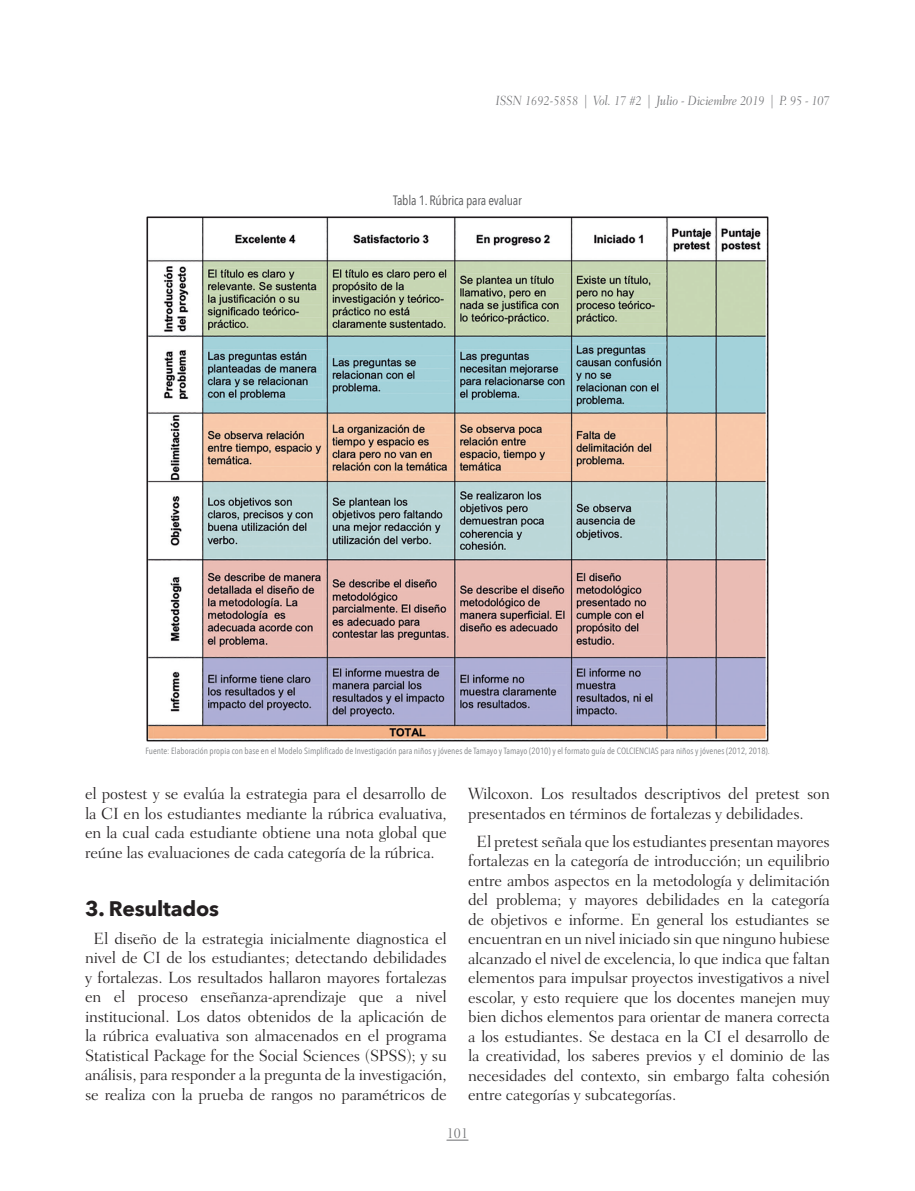
<style>
.page{position:relative;width:915px;height:1191px;background:#fff}
.page>*{position:absolute;margin:0;border:0;box-sizing:border-box;transform-origin:0 0}
.Subtítulos{font:700 21px "Avenir Next";letter-spacing:-.01em;color:#231f20}
.General{font:300 16.5px/19.5px "Fairfield LT Std";letter-spacing:-.015em;color:#231f20;text-align:justify}
.t1{font:300 15px "Fairfield LT Std";color:#6c6d70;scale:.9 1}
.t2{font:italic 300 13.5px "Fairfield LT Std";letter-spacing:-.01em;color:#6c6d70;scale:.9 1}
.Tablas_Títulos{font:13.5px "Avenir Next Condensed";letter-spacing:-.015em;color:#57585a}
.Tabla_Fuente{font:9px "Avenir Next Condensed";color:#808285}
</style>
<div class="page">
<svg style="left:446px;top:1139px;width:22px;height:1px"></svg>
<img style="left:146px;top:217px;width:622px;height:524px">
<p class="t2" style="left:495px;top:93px;width:372px">ISSN 1692-5858 | Vol. 17 #2 | Julio - Diciembre 2019 | P. 95 - 107</p>
<p class="Tablas_Títulos" style="left:393px;top:189px;width:130px">Tabla 1. Rúbrica para evaluar</p>
<p class="Tabla_Fuente" style="left:145px;top:743px;width:625px">Fuente: Elaboración propia con base en el Modelo Simplificado de Investigación para niños y jóvenes de Tamayo y Tamayo (2010) y el formato guía de COLCIENCIAS para niños y jóvenes (2012, 2018).</p>
<p class="General" style="left:85px;top:784px;width:363px">el postest y se evalúa la estrategia para el desarrollo de la CI en los estudiantes mediante la rúbrica evaluativa, en la cual cada estudiante obtiene una nota global que reúne las evaluaciones de cada categoría de la rúbrica.</p>
<p class="Subtítulos" style="left:85px;top:890px;width:135px">3. Resultados</p>
<p class="General" style="left:85px;top:928px;width:363px;text-align:center">El diseño de la estrategia inicialmente diagnostica el nivel de CI de los estudiantes; detectando debilidades y fortalezas. Los resultados hallaron mayores fortalezas en el proceso enseñanza-aprendizaje que a nivel institucional. Los datos obtenidos de la aplicación de la rúbrica evaluativa son almacenados en el programa Statistical Package for the Social Sciences (SPSS); y su análisis, para responder a la pregunta de la investigación, se realiza con la prueba de rangos no paramétricos de</p>
<p class="General" style="left:468px;top:784px;width:363px">Wilcoxon. Los resultados descriptivos del pretest son presentados en términos de fortalezas y debilidades.</p>
<p class="General" style="left:468px;top:831px;width:363px;text-indent:9px">El pretest señala que los estudiantes presentan mayores fortalezas en la categoría de introducción; un equilibrio entre ambos aspectos en la metodología y delimitación del problema; y mayores debilidades en la categoría de objetivos e informe. En general los estudiantes se encuentran en un nivel iniciado sin que ninguno hubiese alcanzado el nivel de excelencia, lo que indica que faltan elementos para impulsar proyectos investigativos a nivel escolar, y esto requiere que los docentes manejen muy bien dichos elementos para orientar de manera correcta a los estudiantes. Se destaca en la CI el desarrollo de la creatividad, los saberes previos y el dominio de las necesidades del contexto, sin embargo falta cohesión entre categorías y subcategorías.</p>
<p class="t1" style="left:447px;top:1124px;width:25px">101</p>
</div>
